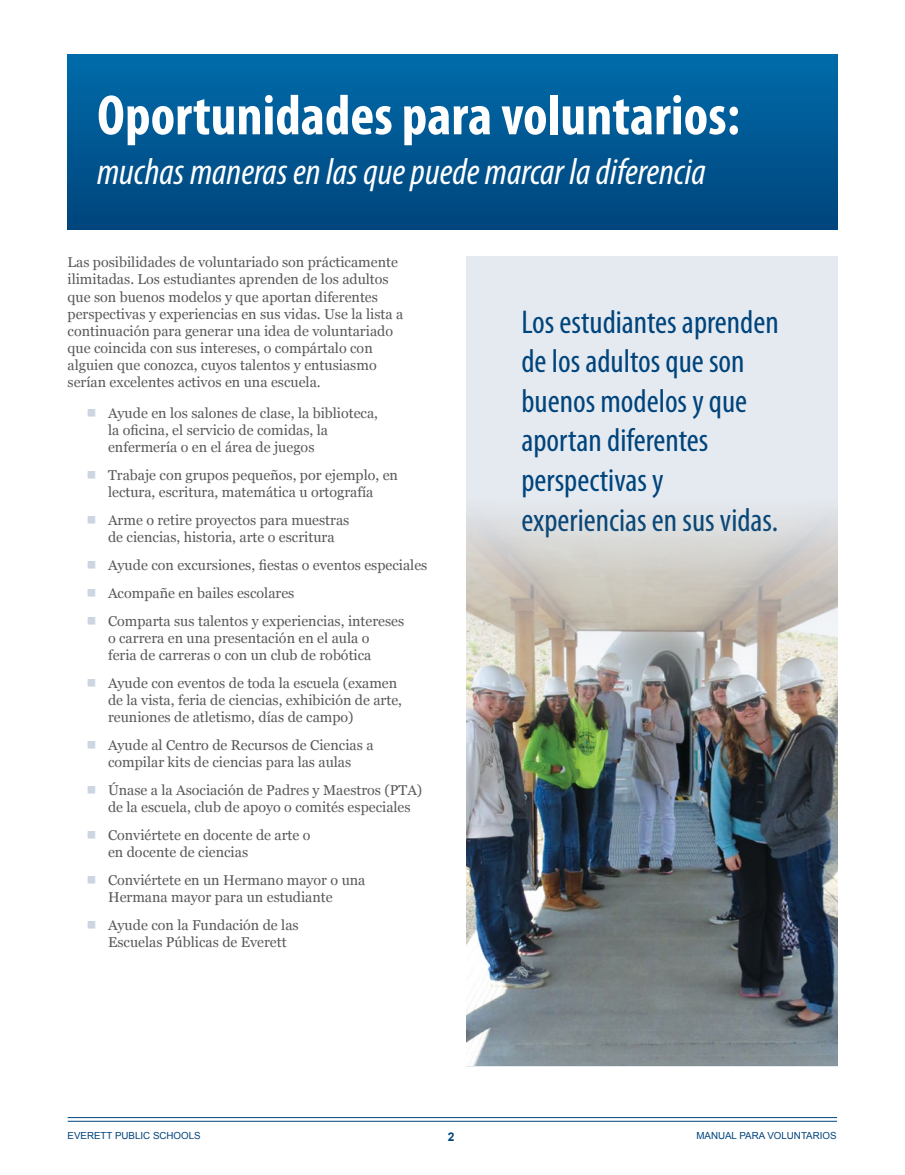
<style>
.page{position:relative;width:905px;height:1175px;background:#fff}
.page>*{position:absolute;margin:0;border:0;box-sizing:border-box;transform-origin:0 0}
.t1{font:700 condensed 57px "Myriad Pro";color:#fff}
.H1-subheading_small{font:italic condensed 37.5px "Myriad Pro";color:#fff}
.Side_bar_large_text{font:condensed 33px/39.6px "Myriad Pro";color:#00447c}
.Body_Text{font:14.25px/17.1px "Georgia";color:#58595b}
.t2{font:700 12px "Arial";color:#00447c}
.t3{font:9.75px "Arial";color:#00447c}
</style>
<div class="page">
<hr style="left:68px;top:1120px;width:769px;height:1px;background:#00447c">
<hr style="left:68px;top:1117px;width:769px;height:1px;background:#00447c">
<div style="left:68px;top:54px;width:769px;height:176px;background:linear-gradient(to bottom,#006baa,#00457c)"></div>
<div style="left:466px;top:256px;width:371px;height:810px;background:#e5eaf0"></div>
<img style="left:466px;top:516px;width:371px;height:550px">
<h1 class="t1" style="left:97px;top:80px;width:644px">Oportunidades para voluntarios:</h1>
<h1 class="H1-subheading_small" style="left:97px;top:149px;width:610px">muchas maneras en las que puede marcar la diferencia</h1>
<p class="Body_Text" style="left:68px;top:253px;width:337px">Las posibilidades de voluntariado son prácticamente ilimitadas. Los estudiantes aprenden de los adultos que son buenos modelos y que aportan diferentes perspectivas y experiencias en sus vidas. Use la lista a continuación para generar una idea de voluntariado que coincida con sus intereses, o compártalo con alguien que conozca, cuyos talentos y entusiasmo serían excelentes activos en una escuela.</p>
<p class="Body_Text" style="left:108px;top:404px;width:271px">Ayude en los salones de clase, la biblioteca, la oficina, el servicio de comidas, la enfermería o en el área de juegos</p>
<p class="Body_Text" style="left:108px;top:466px;width:291px">Trabaje con grupos pequeños, por ejemplo, en lectura, escritura, matemática u ortografía</p>
<p class="Body_Text" style="left:108px;top:511px;width:243px">Arme o retire proyectos para muestras de ciencias, historia, arte o escritura</p>
<p class="Body_Text" style="left:108px;top:556px;width:321px">Ayude con excursiones, fiestas o eventos especiales</p>
<p class="Body_Text" style="left:108px;top:584px;width:188px">Acompañe en bailes escolares</p>
<p class="Body_Text" style="left:108px;top:611px;width:298px">Comparta sus talentos y experiencias, intereses o carrera en una presentación en el aula o<br>feria de carreras o con un club de robótica</p>
<p class="Body_Text" style="left:108px;top:674px;width:295px">Ayude con eventos de toda la escuela (examen de la vista, feria de ciencias, exhibición de arte, reuniones de atletismo, días de campo)</p>
<p class="Body_Text" style="left:108px;top:736px;width:267px">Ayude al Centro de Recursos de Ciencias a compilar kits de ciencias para las aulas</p>
<p class="Body_Text" style="left:108px;top:781px;width:316px">Únase a la Asociación de Padres y Maestros (PTA) de la escuela, club de apoyo o comités especiales</p>
<p class="Body_Text" style="left:108px;top:826px;width:204px">Conviértete en docente de arte o en docente de ciencias</p>
<p class="Body_Text" style="left:108px;top:871px;width:259px">Conviértete en un Hermano mayor o una<br>Hermana mayor para un estudiante</p>
<p class="Body_Text" style="left:108px;top:916px;width:192px">Ayude con la Fundación de las<br>Escuelas Públicas de Everett</p>
<p class="Side_bar_large_text" style="left:521px;top:301px;width:259px">Los estudiantes aprenden de los adultos que son buenos modelos y que aportan diferentes perspectivas y experiencias en sus vidas.</p>
<p class="t3" style="left:68px;top:1129px;width:135px">EVERETT PUBLIC SCHOOLS</p>
<p class="t2" style="left:448px;top:1128px;width:8px">2</p>
<p class="t3" style="left:696px;top:1129px;width:142px">MANUAL PARA VOLUNTARIOS</p>
</div>
